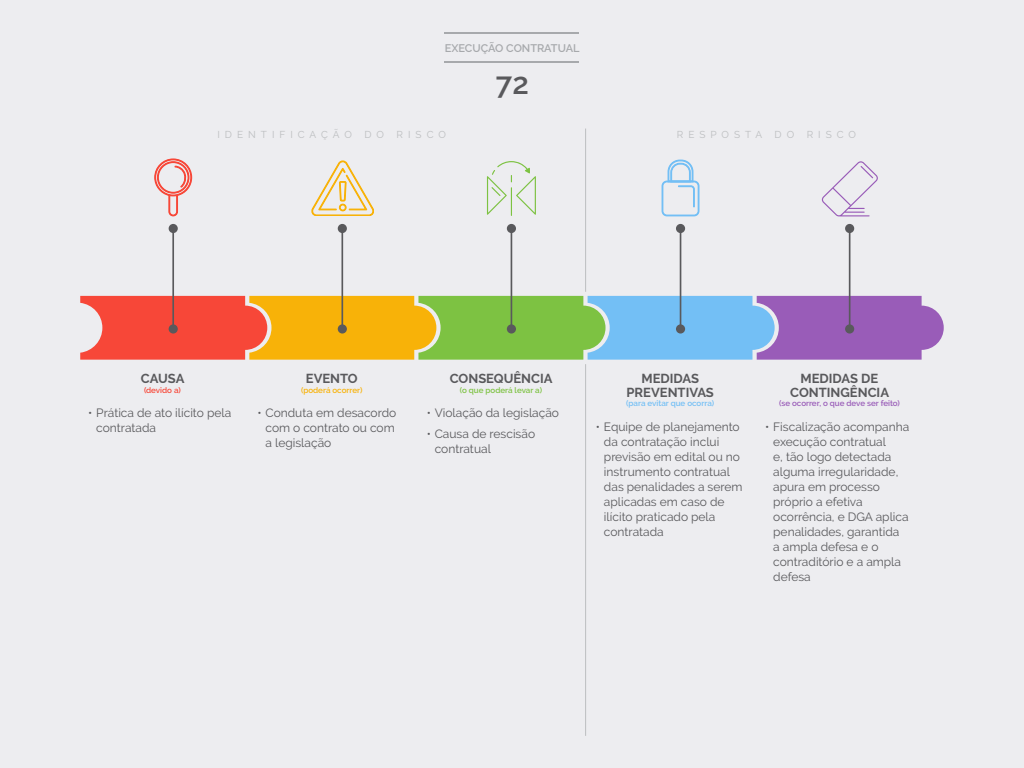
<style>
.page{position:relative;width:1024px;height:768px;background:#ededf0}
.page>*{position:absolute;margin:0;border:0;box-sizing:border-box;transform-origin:0 0}
.t1{font:600 30px "Raleway";color:#59595c}
.t2{font:700 13px/14px "Raleway";color:#59595c;text-align:center}
.t3{font:12px/15px "Raleway";color:#59595c}
.t4{font:600 11px "Raleway";color:#a7a9ac}
.t5{font:10px "Raleway";letter-spacing:.5em;color:#bcbec0}
.t6{font:600 8px "Raleway";color:#995cb8}
.t7{font:600 8px "Raleway";color:#73bff5}
.t8{font:600 8px "Raleway";color:#7dc242}
.t9{font:600 8px "Raleway";color:#f8b208}
.t10{font:600 8px "Raleway";color:#f74738}
</style>
<div class="page">
<svg style="left:80px;top:296px;width:864px;height:64px;background:#b49676"></svg>
<hr style="left:172px;top:228px;width:2px;height:102px;background:#59595c">
<div style="left:169px;top:324px;width:9px;height:10px;background:#59595c;border-radius:50%"></div>
<hr style="left:341px;top:228px;width:2px;height:102px;background:#59595c">
<div style="left:338px;top:324px;width:9px;height:10px;background:#59595c;border-radius:50%"></div>
<hr style="left:511px;top:228px;width:1px;height:102px;background:#59595c">
<div style="left:507px;top:324px;width:9px;height:10px;background:#59595c;border-radius:50%"></div>
<hr style="left:680px;top:228px;width:1px;height:102px;background:#59595c">
<div style="left:676px;top:324px;width:9px;height:10px;background:#59595c;border-radius:50%"></div>
<div style="left:676px;top:224px;width:9px;height:9px;background:#59595c;border-radius:50%"></div>
<hr style="left:849px;top:228px;width:1px;height:102px;background:#59595c">
<div style="left:845px;top:324px;width:9px;height:10px;background:#59595c;border-radius:50%"></div>
<svg style="left:662px;top:160px;width:37px;height:56px"></svg>
<hr style="left:585px;top:129px;width:1px;height:163px;background:#bcbec0">
<hr style="left:585px;top:364px;width:1px;height:372px;background:#bcbec0">
<div style="left:169px;top:224px;width:9px;height:9px;background:#59595c;border-radius:50%"></div>
<svg style="left:311px;top:161px;width:63px;height:55px"></svg>
<svg style="left:487px;top:161px;width:49px;height:55px"></svg>
<svg style="left:155px;top:159px;width:37px;height:57px"></svg>
<div style="left:338px;top:224px;width:9px;height:9px;background:#59595c;border-radius:50%"></div>
<div style="left:507px;top:224px;width:9px;height:9px;background:#59595c;border-radius:50%"></div>
<svg style="left:822px;top:161px;width:56px;height:55px"></svg>
<div style="left:845px;top:224px;width:9px;height:9px;background:#59595c;border-radius:50%"></div>
<hr style="left:444px;top:61px;width:136px;height:1px;background:#a7a9ac">
<hr style="left:444px;top:32px;width:136px;height:1px;background:#a7a9ac">
<p class="t4" style="left:445px;top:42px;width:136px">EXECUÇÃO CONTRATUAL</p>
<h1 class="t1" style="left:496px;top:67px;width:34px">72</h1>
<p class="t5" style="left:217px;top:129px;width:136px">IDENTIFICAÇÃO</p>
<p class="t5" style="left:364px;top:129px;width:21px">D O</p>
<p class="t5" style="left:397px;top:129px;width:51px">RISCO</p>
<p class="t5" style="left:677px;top:129px;width:119px">RESPOSTA DO</p>
<p class="t5" style="left:807px;top:129px;width:51px">RISCO</p>
<p class="t2" style="left:306px;top:371px;width:53px">EVENTO</p>
<p class="t2" style="left:450px;top:371px;width:104px">CONSEQUÊNCIA</p>
<p class="t2" style="left:627px;top:371px;width:89px">MEDIDAS<br>PREVENTIVAS</p>
<p class="t2" style="left:790px;top:371px;width:100px">MEDIDAS DE<br>CONTINGÊNCIA</p>
<p class="t2" style="left:141px;top:371px;width:45px">CAUSA</p>
<p class="t10" style="left:144px;top:385px;width:38px">(devido a)</p>
<p class="t9" style="left:301px;top:385px;width:63px">(poderá ocorrer)</p>
<p class="t8" style="left:460px;top:385px;width:84px">(o que poderá levar a)</p>
<p class="t7" style="left:626px;top:398px;width:89px">(para evitar que ocorra)</p>
<p class="t6" style="left:779px;top:398px;width:122px">(se ocorrer, o que deve ser feito)</p>
<p class="t3" style="left:96px;top:405px;width:137px;text-indent:-8px">• Prática de ato ilícito pela contratada</p>
<p class="t3" style="left:266px;top:405px;width:132px;text-indent:-8px">• Conduta em desacordo com o contrato ou com a legislação</p>
<p class="t3" style="left:427px;top:405px;width:134px">• Violação da legislação</p>
<p class="t3" style="left:435px;top:426px;width:102px;text-indent:-8px">• Causa de rescisão contratual</p>
<p class="t3" style="left:604px;top:419px;width:140px;text-indent:-8px">• Equipe de planejamento da contratação inclui previsão em edital ou no instrumento contratual das penalidades a serem aplicadas em caso de ilícito praticado pela contratada</p>
<p class="t3" style="left:773px;top:419px;width:138px;text-indent:-8px">• Fiscalização acompanha execução contratual<br>e, tão logo detectada alguma irregularidade, apura em processo próprio a efetiva ocorrência, e DGA aplica penalidades, garantida<br>a ampla defesa e o contraditório e a ampla defesa</p>
</div>
